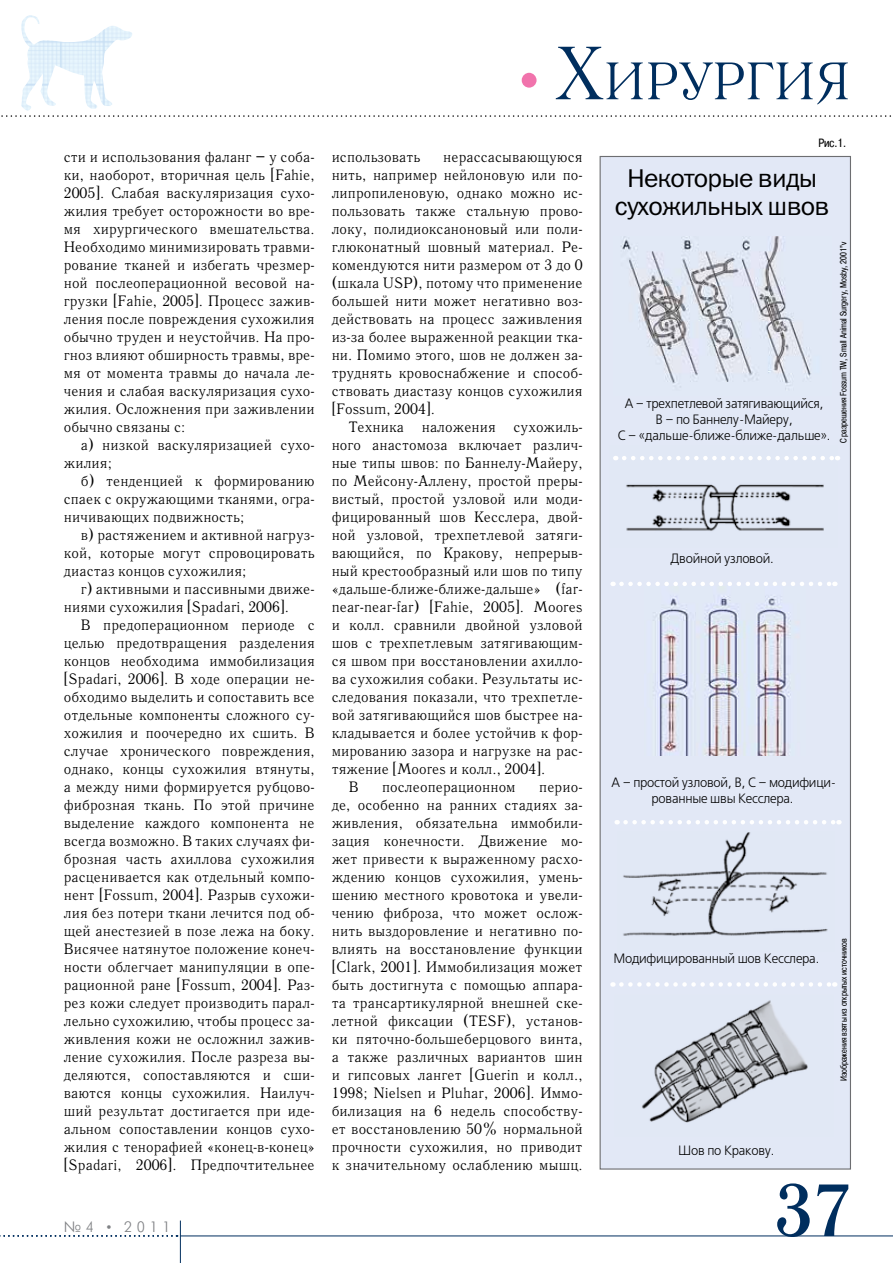
<style>
.page{position:relative;width:893px;height:1263px;background:#fff}
.page>*{position:absolute;margin:0;border:0;box-sizing:border-box;transform-origin:0 0}
.t1{font:700 73.5px "Literaturnaya C";color:#002e5e}
.t2{font:52.5px "Literaturnaya C";color:#002e5e}
.t3{font:25.8px/28.5px "Franklin Gothic Book C";letter-spacing:-.03em;color:#000;text-align:center}
.t4{font:15px/18px "Quant Antiqua C";letter-spacing:.005em;color:#000;text-align:justify}
.t5{font:15px "Futuris Light C";color:#808285}
.t6{font:13.5px/16.2px "Free Set C";letter-spacing:-.02em;color:#000;text-align:center;scale:.95 1}
.t7{font:12px "Pragmatica Cond C";color:#000}
.t8{font:9px "Pragmatica Cond C";letter-spacing:-.005em;color:#000}
.s1{font-size:75px;color:#f173ac}
.s2{font-size:75px}
</style>
<div class="page">
<hr style="left:180px;top:1235px;width:713px;height:1px;background:#002e5e">
<hr style="left:180px;top:1220px;width:1px;height:43px;background:#002e5e">
<svg style="left:1px;top:115px;width:890px;height:2px"></svg>
<svg style="left:0;top:1235px;width:178px;height:1px"></svg>
<img style="left:21px;top:17px;width:111px;height:94px">
<div style="left:600px;top:156px;width:251px;height:1013px;background:#e2e8f6;border:1px solid #6d6e71"></div>
<img style="left:623px;top:832px;width:205px;height:104px">
<img style="left:621px;top:236px;width:190px;height:154px">
<img style="left:613px;top:456px;width:211px;height:75px">
<img style="left:653px;top:596px;width:138px;height:160px">
<img style="left:642px;top:1000px;width:166px;height:123px">
<svg style="left:624px;top:456px;width:214px;height:4px"></svg>
<svg style="left:621px;top:582px;width:214px;height:4px"></svg>
<svg style="left:625px;top:820px;width:214px;height:4px"></svg>
<svg style="left:621px;top:982px;width:214px;height:5px"></svg>
<p class="t4" style="left:64px;top:148px;width:252px">сти и использования фаланг – у соба&shy;ки, наоборот, вторичная цель [Fahie, 2005]. Слабая васкуляризация сухо&shy;жилия требует осторожности во вре&shy;мя хирургического вмешательства.<br>Необходимо минимизировать травми&shy;рование тканей и избегать чрезмер&shy;ной послеоперационной весовой на&shy;грузки [Fahie, 2005]. Процесс зажив&shy;ления после повреждения сухожилия обычно труден и неустойчив. На про&shy;гноз влияют обширность травмы, вре&shy;мя от момента травмы до начала ле&shy;чения и слабая васкуляризация сухо&shy;жилия. Осложнения при заживлении обычно связаны с:</p>
<p class="t4" style="left:64px;top:436px;width:252px;text-indent:17px">а) низкой васкуляризацией сухо&shy;жилия;</p>
<p class="t4" style="left:64px;top:472px;width:252px;text-indent:17px">б) тенденцией к формированию спаек с окружающими тканями, огра&shy;ничивающих подвижность;</p>
<p class="t4" style="left:64px;top:526px;width:252px;text-indent:17px">в) растяжением и активной нагруз&shy;кой, которые могут спровоцировать диастаз концов сухожилия;</p>
<p class="t4" style="left:64px;top:580px;width:252px;text-indent:17px">г) активными и пассивными движе&shy;ниями сухожилия [Spadari, 2006].</p>
<p class="t4" style="left:64px;top:616px;width:252px;text-indent:17px">В предоперационном периоде с целью предотвращения разделения концов необходима иммобилизация [Spadari, 2006]. В ходе операции не&shy;обходимо выделить и сопоставить все отдельные компоненты сложного су&shy;хожилия и поочередно их сшить. В случае хронического повреждения, однако, концы сухожилия втянуты, а между ними формируется рубцово&shy;фиброзная ткань. По этой причине выделение каждого компонента не всегда возможно. В таких случаях фи&shy;брозная часть ахиллова сухожилия расценивается как отдельный компо&shy;нент [Fossum, 2004]. Разрыв сухожи&shy;лия без потери ткани лечится под об&shy;щей анестезией в позе лежа на боку.<br>Висячее натянутое положение конеч&shy;ности облегчает манипуляции в опе&shy;рационной ране [Fossum, 2004]. Раз&shy;рез кожи следует производить парал&shy;лельно сухожилию, чтобы процесс за&shy;живления кожи не осложнил зажив&shy;ление сухожилия. После разреза вы&shy;деляются, сопоставляются и сши&shy;ваются концы сухожилия. Наилуч&shy;ший результат достигается при иде&shy;альном сопоставлении концов сухо&shy;жилия с тенорафией «конец-в-конец» [Spadari, 2006]. Предпочтительнее</p>
<p class="t5" style="left:64px;top:1219px;width:108px">№4 • 2011</p>
<h2 class="t2" style="left:503px;top:52px;width:349px"><span class="s1">•</span><span class="s2">Х</span>ирургия</h2>
<p class="t4" style="left:332px;top:148px;width:252px;text-indent:112px">нерассасывающуюся нить, например нейлоновую или по&shy;липропиленовую, однако можно ис&shy;пользовать также стальную прово&shy;локу, полидиоксаноновый или поли&shy;глюконатный шовный материал. Ре&shy;комендуются нити размером от 3 до 0 (шкала USP), потому что применение большей нити может негативно воз&shy;действовать на процесс заживления из-за более выраженной реакции тка&shy;ни. Помимо этого, шов не должен за&shy;труднять кровоснабжение и способ&shy;ствовать диастазу концов сухожилия [Fossum, 2004].</p>
<p class="t4" style="left:349px;top:418px;width:235px">Техника наложения сухожиль-</p>
<p class="t4" style="left:332px;top:436px;width:252px">ного анастомоза включает различ-</p>
<p class="t4" style="left:332px;top:454px;width:252px">ные типы швов: по Баннелу-Майеру,</p>
<p class="t4" style="left:332px;top:472px;width:252px">по Мейсону-Аллену, простой преры-</p>
<p class="t4" style="left:332px;top:490px;width:252px">вистый, простой узловой или моди-</p>
<p class="t4" style="left:332px;top:508px;width:252px">фицированный шов Кесслера, двой-</p>
<p class="t4" style="left:332px;top:526px;width:252px">ной узловой, трехпетлевой затяги-</p>
<p class="t4" style="left:332px;top:544px;width:252px">вающийся, по Кракову, непрерыв-</p>
<p class="t4" style="left:332px;top:562px;width:252px">ный крестообразный или шов по типу</p>
<p class="t4" style="left:332px;top:580px;width:252px">«дальше-ближе-ближе-дальше» (far-</p>
<p class="t4" style="left:332px;top:598px;width:252px">near-near-far) [Fahie, 2005]. Moores</p>
<p class="t4" style="left:332px;top:616px;width:252px">и колл. сравнили двойной узловой</p>
<p class="t4" style="left:332px;top:634px;width:252px">шов с трехпетлевым затягивающим-</p>
<p class="t4" style="left:332px;top:652px;width:252px">ся швом при восстановлении ахилло-</p>
<p class="t4" style="left:332px;top:670px;width:252px">ва сухожилия собаки. Результаты ис-</p>
<p class="t4" style="left:332px;top:688px;width:252px">следования показали, что трехпетле-</p>
<p class="t4" style="left:332px;top:706px;width:252px">вой затягивающийся шов быстрее на-</p>
<p class="t4" style="left:332px;top:724px;width:252px">кладывается и более устойчив к фор-</p>
<p class="t4" style="left:332px;top:742px;width:252px">мированию зазора и нагрузке на рас-</p>
<p class="t4" style="left:332px;top:760px;width:215px">тяжение [Moores и колл., 2004].</p>
<p class="t4" style="left:349px;top:778px;width:11px">В</p>
<p class="t4" style="left:382px;top:778px;width:135px">послеоперационном</p>
<p class="t4" style="left:332px;top:148px;width:90px">использовать</p>
<p class="t4" style="left:332px;top:778px;width:252px;text-indent:208px">перио&shy;де, особенно на ранних стадиях за&shy;живления, обязательна иммобили&shy;зация конечности. Движение мо&shy;жет привести к выраженному расхо&shy;ждению концов сухожилия, умень&shy;шению местного кровотока и увели&shy;чению фиброза, что может ослож&shy;нить выздоровление и негативно по&shy;влиять на восстановление функции [Clark, 2001]. Иммобилизация может быть достигнута с помощью аппара&shy;та трансартикулярной внешней ске&shy;летной фиксации (TESF), установ&shy;ки пяточно-большеберцового винта, а также различных вариантов шин и гипсовых лангет [Guerin и колл., 1998; Nielsen и Pluhar, 2006]. Иммо&shy;билизация на 6 недель способству&shy;ет восстановлению 50% нормальной прочности сухожилия, но приводит к значительному ослаблению мышц.</p>
<p class="t7" style="left:818px;top:136px;width:29px">Рис.1.</p>
<h3 class="t3" style="left:615px;top:163px;width:216px">Некоторые виды сухожильных швов</h3>
<p class="t6" style="left:618px;top:396px;width:225px">А – трехпетлевой затягивающийся,<br>В – по Баннелу-Майеру,<br>С – «дальше-ближе-ближе-дальше».</p>
<p class="t8" style="left:838px;top:443px;width:203px;rotate:-90deg">С разрешения Fossum TW, Small Animal Surgery, Mosby, 2001”v</p>
<p class="t6" style="left:670px;top:551px;width:110px">Двойной узловой.</p>
<p class="t6" style="left:612px;top:775px;width:238px">А – простой узловой, B, С – модифици&shy;рованные швы Кесслера.</p>
<p class="t6" style="left:613px;top:951px;width:218px">Модифицированный шов Кесслера.</p>
<p class="t8" style="left:839px;top:1081px;width:144px;rotate:-90deg">Изображения взяты из открытых источников</p>
<p class="t6" style="left:678px;top:1143px;width:103px">Шов по Кракову.</p>
<h1 class="t1" style="left:774px;top:1165px;width:80px">37</h1>
</div>
